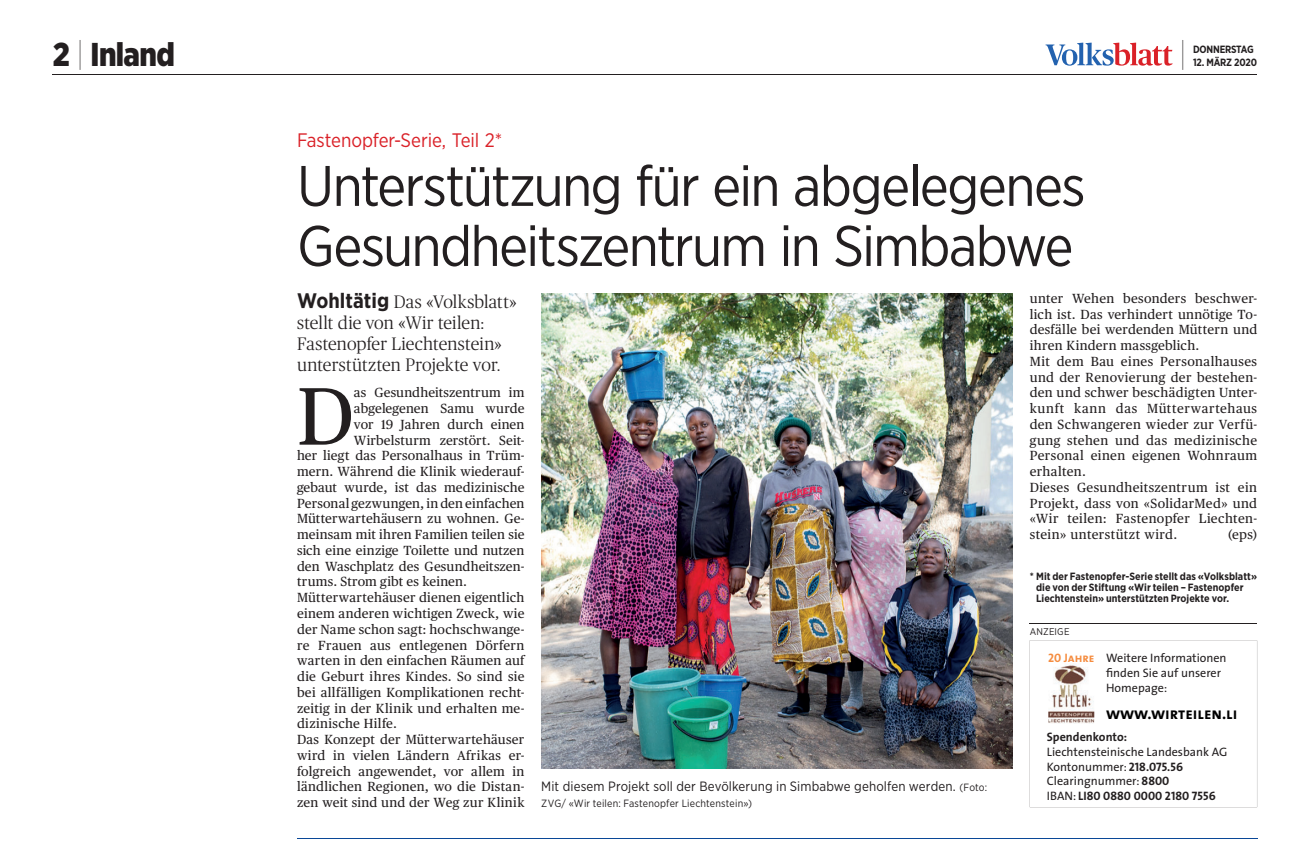
<style>
.page{position:relative;width:1310px;height:851px;background:#fff}
.page>*{position:absolute;margin:0;border:0;box-sizing:border-box;transform-origin:0 0}
.t1{font:81.45px "Publico Text";color:#231f20}
.t2{font:57px/60px "Gotham Narrow";letter-spacing:-.03em;color:#231f20}
.t3{font:900 33px "Gotham Narrow";letter-spacing:-.02em;color:#231f20;scale:.94 1}
.t4{font:100 33px "Gotham Narrow";color:#231f20;scale:.94 1}
.t5{font:19.5px "Gotham Narrow";letter-spacing:-.005em;color:#da2128}
.t6{font:300 18px/21px "Publico";letter-spacing:.01em;color:#231f20}
.t7{font:16.35px "The Sans Bold Caps";color:#000001}
.t8{font:13.5px "Gotham Narrow";letter-spacing:.01em;color:#231f20}
.t9{font:13.2px/15.8px "Publico Text";letter-spacing:.02em;color:#231f20}
.t10{font:12.3px/14.7px "The Sans";color:#231f20}
.t11{font:12.3px "The Sans Bold Caps";color:#231f20}
.t12{font:700 12.3px "The Sans";color:#231f20}
.t13{font:12.3px "The Sans Bold Caps";color:#f58c3f}
.t14{font:700 10.5px/11.2px "Gotham Narrow";color:#231f20}
.t15{font:10.5px "Gotham Narrow";letter-spacing:.02em;color:#231f20}
.t16{font:700 10.5px "Gotham Narrow";letter-spacing:-.02em;color:#231f20;scale:.94 1}
.t17{font:9.75px "Gotham Narrow";letter-spacing:.02em;color:#231f20}
.s1{font-weight:100}
.s2{font-family:"Gotham Narrow";font-weight:700;font-size:21px}
.s3{font-family:"The Sans Bold Caps"}
.s4{font-family:"The Sans"}
.s5{font-size:10.5px}
</style>
<div class="page">
<hr style="left:53px;top:74px;width:1204px;height:1px;background:#231f20">
<svg style="left:1045px;top:43px;width:127px;height:23px"></svg>
<img style="left:541px;top:293px;width:472px;height:475px">
<svg style="left:1029px;top:640px;width:228px;height:167px"></svg>
<hr style="left:1029px;top:623px;width:228px;height:1px;background:#231f20">
<hr style="left:297px;top:838px;width:960px;height:1px;background:#094797">
<h3 class="t3" style="left:53px;top:42px;width:131px">2-<span class="s1">|</span>-Inland</h3>
<h3 class="t4" style="left:1179px;top:42px;width:10px">|</h3>
<p class="t16" style="left:1193px;top:45px;width:66px">DONNERSTAG</p>
<p class="t16" style="left:1193px;top:58px;width:69px">12. MÄRZ 2020</p>
<h3 class="t5" style="left:297px;top:133px;width:207px">Fastenopfer-Serie, Teil 2*</h3>
<h2 class="t2" style="left:297px;top:159px;width:790px">Unterstützung für ein abgelegenes<br>Gesundheitszentrum in Simbabwe</h2>
<h3 class="t6" style="left:297px;top:293px;width:221px"><span class="s2">Wohltätig</span> Das «Volksblatt» stellt die von «Wir teilen:<br>Fastenopfer Liechtenstein» unterstützten Projekte vor.</h3>
<h1 class="t1" style="left:297px;top:381px;width:58px">D</h1>
<p class="t9" style="left:354px;top:385px;width:172px">as Gesundheitszentrum im</p>
<p class="t9" style="left:1029px;top:291px;width:229px">unter Wehen besonders beschwer&shy;lich ist. Das verhindert unnötige To&shy;desfälle bei werdenden Müttern und ihren Kindern massgeblich.<br>Mit dem Bau eines Personalhauses und der Renovierung der bestehen&shy;den und schwer beschädigten Unter&shy;kunft kann das Mütterwartehaus den Schwangeren wieder zur Verfü&shy;gung stehen und das medizinische<br>Personal einen eigenen Wohnraum erhalten.<br>Dieses Gesundheitszentrum ist ein<br>Projekt, dass von «SolidarMed» und «Wir teilen: Fastenopfer Liechten&shy;stein» unterstützt wird.</p>
<p class="t9" style="left:354px;top:401px;width:172px">abgelegenen Samu wurde</p>
<p class="t9" style="left:354px;top:417px;width:172px">vor 19 Jahren durch einen</p>
<p class="t9" style="left:354px;top:433px;width:172px">Wirbelsturm zerstört. Seit-</p>
<p class="t9" style="left:297px;top:448px;width:229px">her liegt das Personalhaus in Trüm-</p>
<p class="t9" style="left:297px;top:464px;width:229px">mern. Während die Klinik wiederauf-</p>
<p class="t9" style="left:297px;top:480px;width:229px">gebaut wurde, ist das medizinische</p>
<p class="t9" style="left:297px;top:496px;width:229px">Personal gezwungen, in den einfachen</p>
<p class="t9" style="left:297px;top:511px;width:229px">Mütterwartehäusern zu wohnen. Ge-</p>
<p class="t9" style="left:297px;top:527px;width:229px">meinsam mit ihren Familien teilen sie</p>
<p class="t9" style="left:297px;top:543px;width:229px">sich eine einzige Toilette und nutzen</p>
<p class="t9" style="left:297px;top:559px;width:229px">den Waschplatz des Gesundheitszen-</p>
<p class="t9" style="left:297px;top:574px;width:171px">trums. Strom gibt es keinen.</p>
<p class="t9" style="left:297px;top:590px;width:229px">Mütterwartehäuser dienen eigentlich</p>
<p class="t9" style="left:297px;top:606px;width:229px">einem anderen wichtigen Zweck, wie</p>
<p class="t9" style="left:297px;top:622px;width:229px">der Name schon sagt: hochschwange-</p>
<p class="t9" style="left:297px;top:637px;width:229px">re Frauen aus entlegenen Dörfern</p>
<p class="t9" style="left:297px;top:653px;width:229px">warten in den einfachen Räumen auf</p>
<p class="t9" style="left:297px;top:669px;width:229px">die Geburt ihres Kindes. So sind sie</p>
<p class="t9" style="left:297px;top:685px;width:229px">bei allfälligen Komplikationen recht-</p>
<p class="t9" style="left:297px;top:700px;width:229px">zeitig in der Klinik und erhalten me-</p>
<p class="t9" style="left:297px;top:716px;width:101px">dizinische Hilfe.</p>
<p class="t9" style="left:297px;top:732px;width:229px">Das Konzept der Mütterwartehäuser</p>
<p class="t9" style="left:297px;top:748px;width:229px">wird in vielen Ländern Afrikas er-</p>
<p class="t9" style="left:297px;top:763px;width:229px">folgreich angewendet, vor allem in</p>
<p class="t9" style="left:297px;top:779px;width:229px">ländlichen Regionen, wo die Distan-</p>
<p class="t9" style="left:297px;top:795px;width:229px">zen weit sind und der Weg zur Klinik</p>
<p class="t9" style="left:1228px;top:527px;width:31px">(eps)</p>
<p class="t14" style="left:1036px;top:571px;width:222px;text-indent:-6px">* Mit der Fastenopfer-Serie stellt das «Volksblatt» die von der Stiftung «Wir teilen – Fastenopfer<br>Liechtenstein» unterstützten Projekte vor.</p>
<p class="t17" style="left:1029px;top:628px;width:41px">ANZEIGE</p>
<p class="t10" style="left:1106px;top:651px;width:122px">Weitere Informationen finden Sie auf unserer<br>Homepage:</p>
<p class="t7" style="left:1106px;top:700px;width:133px">www.wirteilen.li</p>
<p class="t13" style="left:1048px;top:647px;width:48px">20 Jahre</p>
<p class="t12" style="left:1047px;top:729px;width:82px">Spendenkonto:</p>
<p class="t10" style="left:1047px;top:745px;width:182px">Liechtensteinische Landesbank AG<br>Kontonummer: <span class="s3">218.075.56<br></span>Clearingnummer: <span class="s3">8800</span></p>
<p class="t11" style="left:1047px;top:785px;width:170px"><span class="s4">IBAN:</span> LI80 0880 0000 2180 7556</p>
<p class="t8" style="left:541px;top:781px;width:447px">Mit diesem Projekt soll der Bevölkerung in Simbabwe geholfen werden. <span class="s5">(Foto:</span></p>
<p class="t15" style="left:541px;top:799px;width:212px">ZVG/ «Wir teilen: Fastenopfer Liechtenstein»)</p>
</div>
